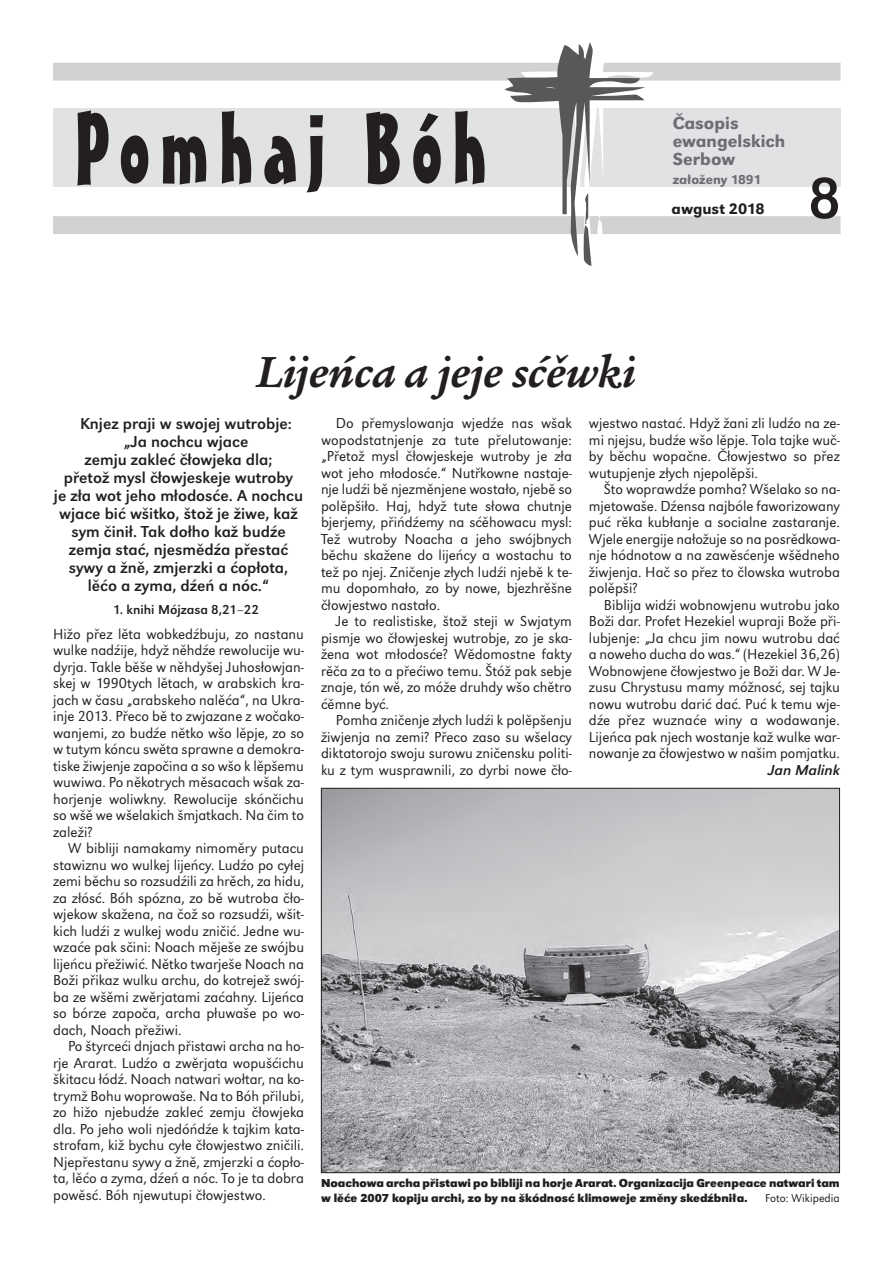
<style>
.page{position:relative;width:893px;height:1263px;background:#fff}
.page>*{position:absolute;margin:0;border:0;box-sizing:border-box;transform-origin:0 0}
.t1{font:60px "URW Grotesk TEE";color:#231f20}
.t2{font:italic 700 45px "Legacy Ser Itc TEE";color:#231f20}
.t3{font:500 18px/18px "URW Grotesk TEE";color:#6c6d70}
.t4{font:16.5px "URW Grotesk TEE";color:#231f20}
.t5{font:500 15.75px "URW Grotesk TEE";color:#231f20}
.t6{font:15px/16.5px "URW Grotesk TEE Ligh";color:#231f20;text-align:justify}
.t7{font:italic 15px "URW Grotesk TEE";color:#231f20}
.t8{font:13.5px "URW Grotesk TEE";color:#231f20}
.t9{font:500 13.5px "URW Grotesk TEE";color:#6c6d70}
.t10{font:700 12px/15px "URW Grotesk TEE";color:#231f20}
.t11{font:12px "URW Grotesk TEE Ligh";color:#231f20}
</style>
<div class="page">
<div style="left:53px;top:216px;width:787px;height:18px;background:#d1d2d4"></div>
<div style="left:53px;top:109px;width:787px;height:78px;background:#e1e2e4"></div>
<div style="left:53px;top:63px;width:787px;height:18px;background:#d1d2d4"></div>
<svg style="left:505px;top:42px;width:154px;height:224px"></svg>
<svg style="left:77px;top:110px;width:32px;height:76px"></svg>
<svg style="left:121px;top:135px;width:27px;height:49px"></svg>
<svg style="left:163px;top:135px;width:43px;height:50px"></svg>
<svg style="left:222px;top:111px;width:29px;height:73px"></svg>
<svg style="left:264px;top:136px;width:32px;height:49px"></svg>
<svg style="left:306px;top:115px;width:17px;height:77px"></svg>
<svg style="left:366px;top:112px;width:34px;height:72px"></svg>
<svg style="left:413px;top:113px;width:28px;height:71px"></svg>
<svg style="left:455px;top:111px;width:29px;height:73px"></svg>
<img style="left:323px;top:790px;width:515px;height:381px">
<p class="t3" style="left:673px;top:115px;width:114px">Časopis ewangelskich<br>Serbow</p>
<p class="t9" style="left:673px;top:174px;width:90px">załoženy 1891</p>
<p class="t5" style="left:672px;top:202px;width:94px">awgust 2018</p>
<h1 class="t1" style="left:807px;top:175px;width:35px">8</h1>
<h2 class="t2" style="left:256px;top:352px;width:381px">Lijeńca a jeje sćěwki</h2>
<p class="t4" style="left:80px;top:417px;width:213px">Knjez praji w swojej wutrobje:</p>
<p class="t4" style="left:124px;top:435px;width:126px">„Ja nochcu wjace</p>
<p class="t4" style="left:84px;top:453px;width:190px">zemju zakleć čłowjeka dla;</p>
<p class="t4" style="left:64px;top:471px;width:231px">přetož mysl čłowjeskeje wutroby</p>
<p class="t4" style="left:54px;top:489px;width:251px">je zła wot jeho młodosće. A nochcu</p>
<p class="t4" style="left:59px;top:507px;width:240px">wjace bić wšitko, štož je žiwe, kaž</p>
<p class="t4" style="left:71px;top:525px;width:216px">sym činił. Tak dołho kaž budźe</p>
<p class="t4" style="left:69px;top:543px;width:221px">zemja stać, njesmědźa přestać</p>
<p class="t4" style="left:69px;top:561px;width:221px">sywy a žně, zmjerzki a ćopłota,</p>
<p class="t4" style="left:88px;top:579px;width:183px">lěćo a zyma, dźeń a nóc.“</p>
<p class="t8" style="left:113px;top:604px;width:148px">1. knihi Mójzasa 8,21–22</p>
<p class="t6" style="left:53px;top:626px;width:252px">Hižo přez lěta wobkedźbuju, zo nastanu wulke nadźije, hdyž něhdźe rewolucije wu&shy;dyrja. Takle běše w něhdyšej Juhosłowjan&shy;skej w 1990tych lětach, w arabskich kra&shy;jach w času „arabskeho nalěća“, na Ukra&shy;inje 2013. Přeco bě to zwjazane z wočako&shy;wanjemi, zo budźe nětko wšo lěpje, zo so w tutym kóncu swěta sprawne a demokra&shy;tiske žiwjenje započina a so wšo k lěpšemu wuwiwa. Po někotrych měsacach wšak za&shy;horjenje woliwkny. Rewolucije skónčichu so wšě we wšelakich šmjatkach. Na čim to zaleži?</p>
<p class="t6" style="left:53px;top:841px;width:252px;text-indent:15px">W bibliji namakamy nimoměry putacu stawiznu wo wulkej lijeńcy. Ludźo po cyłej zemi běchu so rozsudźili za hrěch, za hidu, za złósć. Bóh spózna, zo bě wutroba čło&shy;wje kow skažena, na čož so rozsudźi, wšit&shy;kich ludźi z wulkej wodu zničić. Jedne wu&shy;wzaće pak sčini: Noach měješe ze swójbu lijeńcu přežiwić. Nětko twarješe Noach na Boži přikaz wulku archu, do kotrejež swój&shy;ba ze wšěmi zwěrjatami zaćahny. Lijeńca so bórze započa, archa płuwaše po wo&shy;dach, Noach přežiwi.</p>
<p class="t6" style="left:53px;top:1039px;width:252px;text-indent:15px">Po štyrceći dnjach přistawi archa na ho&shy;rje Ararat. Ludźo a zwěrjata wopušćichu škitacu łódź. Noach natwari wołtar, na ko&shy;trymž Bohu woprowaše. Na to Bóh přilubi, zo hižo njebudźe zakleć zemju čłowjeka dla. Po jeho woli njedóńdźe k tajkim kata&shy;strofam, kiž bychu cyłe čłowjestwo zničili.<br>Njepřestanu sywy a žně, zmjerzki a ćopło&shy;ta, lěćo a zyma, dźeń a nóc. To je ta dobra powěsć. Bóh njewutupi čłowjestwo.</p>
<p class="t6" style="left:321px;top:416px;width:252px;text-indent:15px">Do přemyslowanja wjedźe nas wšak wopodstatnjenje za tute přelutowanje: „Pře tož mysl čłowjeskeje wutroby je zła wot jeho młodosće.“ Nutřkowne nastaje&shy;nje ludźi bě njezměnjene wostało, njebě so polěpšiło. Haj, hdyž tute słowa chutnje bje rjemy, přińdźemy na sćěhowacu mysl:<br>Tež wutroby Noacha a jeho swójbnych běchu skažene do lijeńcy a wostachu to tež po njej. Zničenje złych ludźi njebě k te&shy;mu dopomhało, zo by nowe, bjezhrěšne čłowjestwo nastało.</p>
<p class="t6" style="left:321px;top:614px;width:252px;text-indent:15px">Je to realistiske, štož steji w Swjatym pismje wo čłowjeskej wutrobje, zo je ska&shy;žena wot młodosće? Wědomostne fakty rěča za to a přećiwo temu. Štóž pak sebje znaje, tón wě, zo móže druhdy wšo chětro ćěmne być.</p>
<p class="t6" style="left:321px;top:713px;width:252px;text-indent:15px">Pomha zničenje złych ludźi k polěpšenju žiwjenja na zemi? Přeco zaso su wšelacy diktatorojo swoju surowu zničensku politi&shy;ku z tym wusprawnili, zo dyrbi nowe čło-</p>
<p class="t6" style="left:589px;top:416px;width:252px">wje stwo nastać. Hdyž žani zli ludźo na ze&shy;mi njejsu, budźe wšo lěpje. Tola tajke wuč&shy;by běchu wopačne. Čłowjestwo so přez wutupjenje złych njepolěpši.</p>
<p class="t6" style="left:589px;top:482px;width:252px;text-indent:15px">Što woprawdźe pomha? Wšelako so na&shy;mjetowaše. Dźensa najbóle faworizowany puć rěka kubłanje a socialne zastaranje.<br>Wjele energije nałožuje so na posrědkowa&shy;nje hódnotow a na zawěsćenje wšědneho žiwjenja. Hač so přez to člowska wutroba polěpši?</p>
<p class="t6" style="left:589px;top:598px;width:252px;text-indent:15px">Biblija widźi wobnowjenu wutrobu jako Boži dar. Profet Hezekiel wupraji Bože při&shy;lubjenje: „Ja chcu jim nowu wutrobu dać a noweho ducha do was.“ (Hezekiel 36,26)<br>Wobnowjene čłowjestwo je Boži dar. W Je&shy;zusu Chrystusu mamy móžnosć, sej tajku no wu wutrobu darić dać. Puć k temu wje&shy;dźe přez wuznaće winy a wodawanje.<br>Li jeń ca pak njech wostanje kaž wulke war&shy;nowanje za čłowjestwo w našim pomjatku.</p>
<p class="t7" style="left:768px;top:764px;width:73px">Jan Malink</p>
<p class="t10" style="left:321px;top:1177px;width:520px">Noachowa archa přistawi po bibliji na horje Ararat. Organizacija Greenpeace natwari tam w lěće 2007 kopiju archi, zo by na škódnosć klimoweje změny skedźbniła.</p>
<p class="t11" style="left:765px;top:1193px;width:76px">Foto: Wikipedia</p>
</div>
